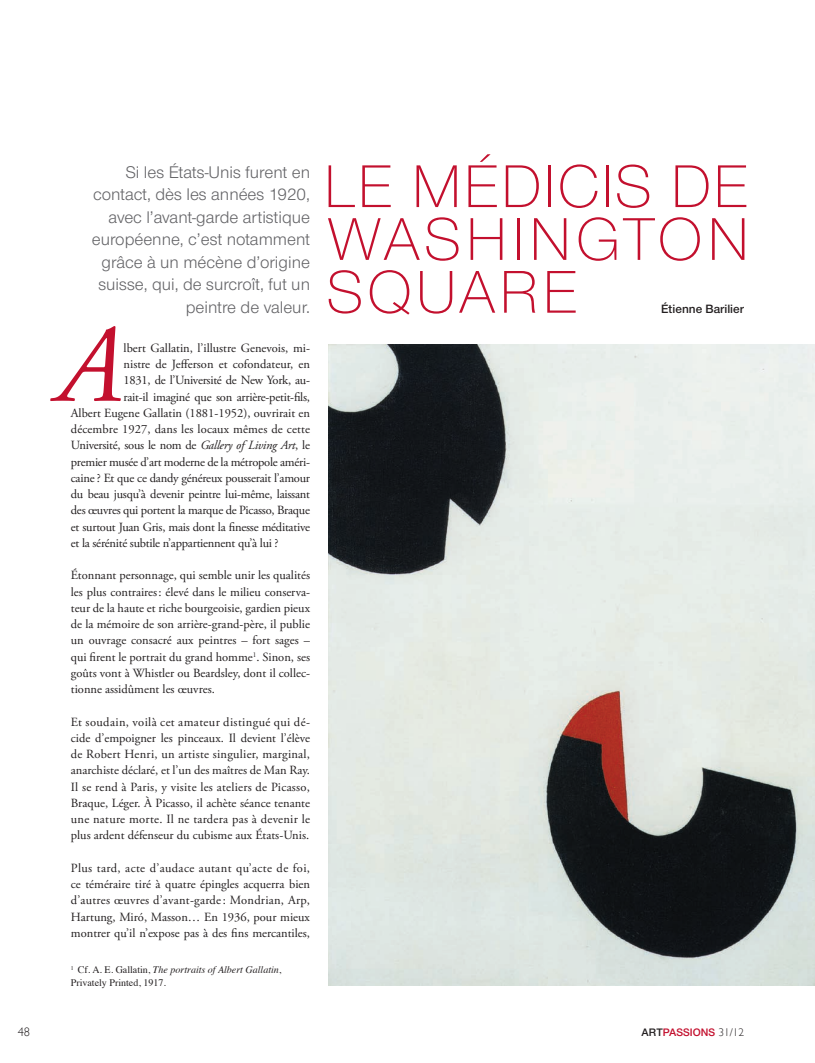
<style>
.page{position:relative;width:815px;height:1063px;background:#fff}
.page>*{position:absolute;margin:0;border:0;box-sizing:border-box;transform-origin:0 0}
.t1{font:italic 110.5px "Adobe Garamond Pro";color:#c3102e}
.t2{font:300 62.5px/52.8px "Nimbus Sans Novus T";letter-spacing:.025em;color:#c3102e;text-align:justify}
.t3{font:17.5px/22.5px "Nimbus Sans Novus T";color:#636366;text-align:right}
.t4{font:12.5px/16.2px "Adobe Garamond Pro";letter-spacing:-.02em;color:#231f20;text-align:justify}
.t5{font:12.5px "Adobe Garamond Pro";color:#231f20}
.t6{font:12.5px "Adobe Garamond Pro";letter-spacing:.01em;color:#231f20}
.t7{font:600 12.5px "Nimbus Sans Novus T";color:#231f20}
.t8{font:300 12.5px "Gill Sans";color:#231f20}
.t9{font:600 11.25px "Nimbus Sans Novus T";color:#c3102e}
.t10{font:10px/12.5px "Times";color:#231f20}
.s1{font-style:italic}
.s2{color:#231f20}
.s3{font-family:"Gill Sans";font-weight:300;color:#231f20}
</style>
<div class="page">
<img style="left:328px;top:345px;width:487px;height:641px">
<h3 class="t3" style="left:92px;top:160px;width:220px">Si les États-Unis furent en contact, dès les années 1920, avec l’avant-garde artistique européenne, c’est notamment grâce à un mécène d’origine suisse, qui, de surcroît, fut un peintre de valeur.</h3>
<h1 class="t1" style="left:57px;top:299px;width:67px">A</h1>
<p class="t5" style="left:124px;top:341px;width:188px">lbert Gallatin, l’illustre Genevois, mi-</p>
<p class="t5" style="left:124px;top:357px;width:188px">nistre de Jefferson et cofondateur, en</p>
<p class="t4" style="left:124px;top:373px;width:188px">1831, de l’Université de New York, au-</p>
<p class="t4" style="left:124px;top:389px;width:188px">rait-il imaginé que son arrière-petit-fils,</p>
<p class="t5" style="left:71px;top:406px;width:241px">Albert Eugene Gallatin (1881-1952), ouvrirait en</p>
<p class="t6" style="left:71px;top:422px;width:241px">décembre 1927, dans les locaux mêmes de cette</p>
<p class="t4" style="left:71px;top:438px;width:241px">Université, sous le nom de <span class="s1">Gallery of Living Art</span>, le</p>
<p class="t4" style="left:71px;top:454px;width:241px">premier musée d’art moderne de la métropole améri-</p>
<p class="t4" style="left:71px;top:470px;width:241px">caine ? Et que ce dandy généreux pousserait l’amour</p>
<p class="t4" style="left:71px;top:487px;width:241px">du beau jusqu’à devenir peintre lui-même, laissant</p>
<p class="t4" style="left:71px;top:503px;width:241px">des œuvres qui portent la marque de Picasso, Braque</p>
<p class="t4" style="left:71px;top:519px;width:241px">et surtout Juan Gris, mais dont la finesse méditative</p>
<p class="t4" style="left:71px;top:535px;width:209px">et la sérénité subtile n’appartiennent qu’à lui ?</p>
<p class="t4" style="left:71px;top:568px;width:241px">Étonnant personnage, qui semble unir les qualités les plus contraires: élevé dans le milieu conserva&shy;teur de la haute et riche bourgeoisie, gardien pieux de la mémoire de son arrière-grand-père, il publie un ouvrage consacré aux peintres – fort sages – qui firent le portrait du grand homme<sup>1</sup>. Sinon, ses goûts vont à Whistler ou Beardsley, dont il collec&shy;tionne assidûment les œuvres.</p>
<p class="t4" style="left:71px;top:714px;width:241px">Et soudain, voilà cet amateur distingué qui dé&shy;cide d’empoigner les pinceaux. Il devient l’élève de Robert Henri, un artiste singulier, marginal, anarchiste déclaré, et l’un des maîtres de Man Ray.<br>Il se rend à Paris, y visite les ateliers de Picasso, Braque, Léger. À Picasso, il achète séance tenante une nature morte. Il ne tardera pas à devenir le plus ardent défenseur du cubisme aux États-Unis.</p>
<p class="t4" style="left:71px;top:860px;width:241px">Plus tard, acte d’audace autant qu’acte de foi, ce téméraire tiré à quatre épingles acquerra bien d’autres œuvres d’avant-garde: Mondrian, Arp, Hartung, Miró, Masson… En 1936, pour mieux montrer qu’il n’expose pas à des fins mercantiles,</p>
<p class="t10" style="left:71px;top:963px;width:212px"><sup>1</sup> Cf. A. E. Gallatin, <span class="s1">The portraits of Albert Gallatin</span>,<br>Privately Printed, 1917.</p>
<h2 class="t2" style="left:323px;top:159px;width:428px">LE MÉDICIS DE WASHINGTON SQUARE</h2>
<p class="t7" style="left:661px;top:301px;width:84px">Étienne Barilier</p>
<p class="t8" style="left:18px;top:1022px;width:14px">48</p>
<p class="t9" style="left:642px;top:1026px;width:104px"><span class="s2">ART</span>PASSIONS <span class="s3">31/12</span></p>
</div>
